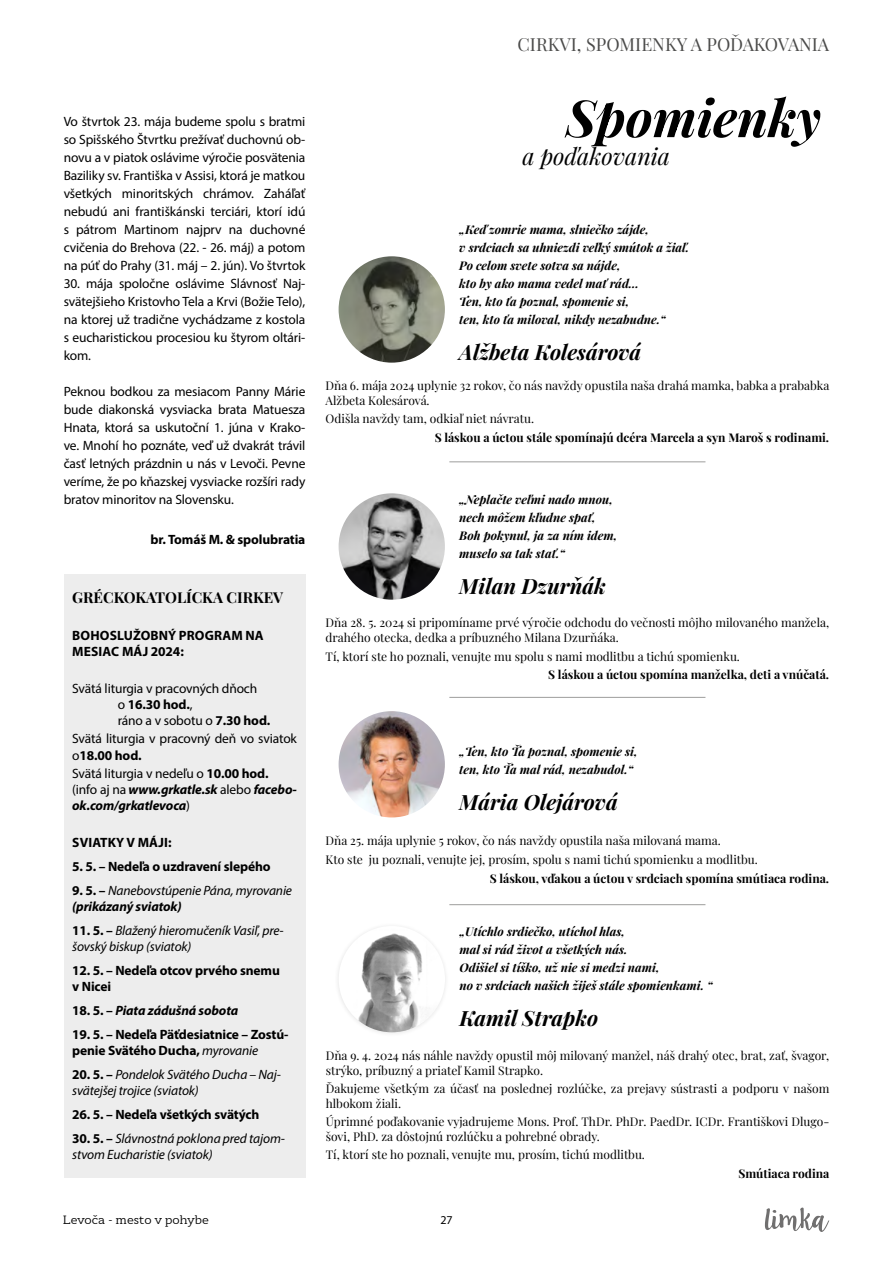
<style>
.page{position:relative;width:893px;height:1263px;background:#fff}
.page>*{position:absolute;margin:0;border:0;box-sizing:border-box;transform-origin:0 0}
.t1{font:italic 700 51.3px "Playfair Display";color:#000}
.t2{font:italic 23.25px "Playfair Display";color:#000}
.t3{font:italic 700 21px "Playfair Display";color:#000}
.t4{font:18px "Playfair Display";color:#4a4a49}
.t5{font:700 15px "Playfair Display";color:#000}
.t6{font:13.5px/18px "Myriad Pro";letter-spacing:-.01em;color:#000;text-align:justify}
.t7{font:italic 13.5px/16.2px "Myriad Pro";letter-spacing:-.01em;color:#000}
.t8{font:700 13.5px/16.2px "Myriad Pro";letter-spacing:-.01em;color:#000}
.t9{font:italic 700 13.5px/16.2px "Myriad Pro";letter-spacing:-.01em;color:#000}
.t10{font:700 13.5px/16.2px "Myriad Pro";letter-spacing:.01em;color:#000}
.t11{font:12px/14.4px "Playfair Display";color:#000}
.t12{font:italic 700 12px/18px "Playfair Display";color:#000}
.t13{font:700 12px "Playfair Display";color:#000}
.t14{font:12px "Cyntho Slab Pro";color:#000}
.t15{font:12px "Myriad Pro";color:#000}
.s1{font-weight:700}
.s2{font-weight:400;font-style:normal}
.s3{font-style:normal}
.s4{font-weight:700;font-style:normal}
.s5{font-weight:400;font-style:italic}
</style>
<div class="page">
<div style="left:64px;top:575px;width:242px;height:603px;background:#ededed"></div>
<svg style="left:765px;top:1207px;width:64px;height:25px"></svg>
<hr style="left:449px;top:462px;width:256px;height:1px;background:#9d9d9c">
<img style="left:339px;top:256px;width:106px;height:107px;border-radius:53px">
<hr style="left:449px;top:697px;width:256px;height:1px;background:#9d9d9c">
<img style="left:339px;top:493px;width:106px;height:107px;border-radius:53px">
<hr style="left:449px;top:904px;width:256px;height:1px;background:#9d9d9c">
<img style="left:339px;top:711px;width:106px;height:106px;border-radius:53px">
<img style="left:339px;top:926px;width:106px;height:106px;border-radius:53px">
<p class="t6" style="left:64px;top:112px;width:243px">Vo štvrtok 23. mája budeme spolu s bratmi so Spišského Štvrtku prežívať duchovnú ob&shy;novu a v piatok oslávime výročie posvätenia Baziliky sv. Františka v Assisi, ktorá je matkou všetkých minoritských chrámov. Zaháľať nebudú ani františkánski terciári, ktorí idú s pátrom Martinom najprv na duchovné cvičenia do Brehova (22. - 26. máj) a potom na púť do Prahy (31. máj – 2. jún). Vo štvrtok</p>
<p class="t6" style="left:64px;top:274px;width:243px">30. mája spoločne oslávime Slávnosť Naj&shy;svätejšieho Kristovho Tela a Krvi (Božie Telo), na ktorej už tradične vychádzame z kostola s eucharistickou procesiou ku štyrom oltári&shy;kom.</p>
<p class="t6" style="left:64px;top:382px;width:243px">Peknou bodkou za mesiacom Panny Márie bude diakonská vysviacka brata Matuesza Hnata, ktorá sa uskutoční 1. júna v Krako&shy;ve. Mnohí ho poznáte, veď už dvakrát trávil časť letných prázdnin u nás v Levoči. Pevne veríme, že po kňazskej vysviacke rozšíri rady bratov minoritov na Slovensku.</p>
<p class="t8" style="left:151px;top:530px;width:156px">br. Tomáš M. &amp; spolubratia</p>
<p class="t5" style="left:72px;top:586px;width:213px">GRÉCKOKATOLÍCKA CIRKEV</p>
<p class="t10" style="left:72px;top:627px;width:193px">BOHOSLUŽOBNÝ PROGRAM NA<br>MESIAC MÁJ 2024:</p>
<p class="t6" style="left:118px;top:680px;width:154px;line-height:16.2px;text-align:left;text-indent:-45px">Svätá liturgia v pracovných dňoch<br>o <span class="s1">16.30 hod.</span>,<br>ráno a v sobotu o <span class="s1">7.30 hod.</span></p>
<p class="t6" style="left:72px;top:730px;width:226px;line-height:16.2px">Svätá liturgia v pracovný deň vo sviatok o<span class="s1">18.00 hod.</span></p>
<p class="t9" style="left:72px;top:765px;width:226px"><span class="s2">Svätá liturgia v nedeľu o</span> <span class="s3">10.00 hod. </span><span class="s2">(info aj na</span> www.grkatle.sk <span class="s2">alebo</span> facebo&shy;ok.com/grkatlevoca<span class="s2">)</span></p>
<p class="t10" style="left:72px;top:834px;width:101px">SVIATKY V MÁJI:</p>
<p class="t8" style="left:72px;top:858px;width:200px">5. 5. – Nedeľa o uzdravení slepého</p>
<p class="t7" style="left:72px;top:882px;width:221px"><span class="s4">9. 5. –</span> Nanebovstúpenie Pána, myrovanie <span class="s1">(prikázaný sviatok)</span></p>
<p class="t7" style="left:72px;top:922px;width:213px"><span class="s4">11. 5. –</span> Blažený hieromučeník Vasiľ, pre&shy;šovský biskup (sviatok)</p>
<p class="t8" style="left:72px;top:962px;width:209px">12. 5. – Nedeľa otcov prvého snemu v Nicei</p>
<p class="t9" style="left:72px;top:1002px;width:168px"><span class="s3">18. 5. –</span> Piata zádušná sobota</p>
<p class="t8" style="left:72px;top:1025px;width:218px">19. 5. – Nedeľa Päťdesiatnice – Zostú&shy;penie Svätého Ducha, <span class="s5">myrovanie</span></p>
<p class="t7" style="left:72px;top:1066px;width:210px"><span class="s4">20. 5. –</span> Pondelok Svätého Ducha – Naj&shy;svätejšej trojice (sviatok)</p>
<p class="t8" style="left:72px;top:1106px;width:189px">26. 5. – Nedeľa všetkých svätých</p>
<p class="t7" style="left:72px;top:1130px;width:214px"><span class="s4">30. 5. –</span> Slávnostná poklona pred tajom&shy;stvom Eucharistie (sviatok)</p>
<p class="t14" style="left:63px;top:1212px;width:147px">Levoča - mesto v pohybe</p>
<h3 class="t4" style="left:518px;top:30px;width:313px">CIRKVI, SPOMIENKY A POĎAKOVANIA</h3>
<h1 class="t1" style="left:566px;top:78px;width:257px">Spomienky</h1>
<h2 class="t2" style="left:522px;top:138px;width:149px">a poďakovania</h2>
<p class="t12" style="left:459px;top:220px;width:231px">„Keď zomrie mama, slniečko zájde,<br>v srdciach sa uhniezdi veľký smútok a žiaľ.<br>Po celom svete sotva sa nájde,<br>kto by ako mama vedel mať rád…<br>Ten, kto ťa poznal, spomenie si,<br>ten, kto ťa miloval, nikdy nezabudne.“</p>
<h3 class="t3" style="left:459px;top:336px;width:183px">Alžbeta Kolesárová</h3>
<p class="t11" style="left:326px;top:378px;width:505px">Dňa 6. mája 2024 uplynie 32 rokov, čo nás navždy opustila naša drahá mamka, babka a prababka<br>Alžbeta Kolesárová.</p>
<p class="t11" style="left:326px;top:411px;width:210px">Odišla navždy tam, odkiaľ niet návratu.</p>
<p class="t13" style="left:435px;top:428px;width:396px">S láskou a úctou stále spomínajú dcéra Marcela a syn Maroš s rodinami.</p>
<p class="t12" style="left:459px;top:490px;width:159px">„Neplačte veľmi nado mnou, nech môžem kľudne spať,<br>Boh pokynul, ja za ním idem, muselo sa tak stať.“</p>
<h3 class="t3" style="left:459px;top:570px;width:148px">Milan Dzurňák</h3>
<p class="t11" style="left:326px;top:615px;width:505px">Dňa 28. 5. 2024 si pripomíname prvé výročie odchodu do večnosti môjho milovaného manžela, drahého otecka, dedka a príbuzného Milana Dzurňáka.</p>
<p class="t11" style="left:326px;top:648px;width:416px">Tí, ktorí ste ho poznali, venujte mu spolu s nami modlitbu a tichú spomienku.</p>
<p class="t13" style="left:548px;top:665px;width:282px">S láskou a úctou spomína manželka, deti a vnúčatá.</p>
<p class="t12" style="left:459px;top:742px;width:180px">„Ten, kto Ťa poznal, spomenie si, ten, kto Ťa mal rád, nezabudol.“</p>
<h3 class="t3" style="left:459px;top:786px;width:160px">Mária Olejárová</h3>
<p class="t11" style="left:326px;top:830px;width:434px;line-height:18.6px">Dňa 25. mája uplynie 5 rokov, čo nás navždy opustila naša milovaná mama.<br>Kto ste ju poznali, venujte jej, prosím, spolu s nami tichú spomienku a modlitbu.</p>
<p class="t13" style="left:490px;top:869px;width:341px">S láskou, vďakou a úctou v srdciach spomína smútiaca rodina.</p>
<p class="t12" style="left:459px;top:922px;width:255px">„Utíchlo srdiečko, utíchol hlas,<br>mal si rád život a všetkých nás.<br>Odišiel si tíško, už nie si medzi nami,<br>no v srdciach našich žiješ stále spomienkami. “</p>
<h3 class="t3" style="left:459px;top:1002px;width:140px">Kamil Strapko</h3>
<p class="t11" style="left:326px;top:1047px;width:505px">Dňa 9. 4. 2024 nás náhle navždy opustil môj milovaný manžel, náš drahý otec, brat, zať, švagor, strýko, príbuzný a priateľ Kamil Strapko.</p>
<p class="t11" style="left:326px;top:1080px;width:505px">Ďakujeme všetkým za účasť na poslednej rozlúčke, za prejavy sústrasti a podporu v našom hlbokom žiali.</p>
<p class="t11" style="left:326px;top:1113px;width:505px">Úprimné poďakovanie vyjadrujeme Mons. Prof. ThDr. PhDr. PaedDr. ICDr. Františkovi Dlugo&shy;šovi, PhD. za dôstojnú rozlúčku a pohrebné obrady.</p>
<p class="t11" style="left:326px;top:1146px;width:321px">Tí, ktorí ste ho poznali, venujte mu, prosím, tichú modlitbu.</p>
<p class="t13" style="left:738px;top:1164px;width:93px">Smútiaca rodina</p>
<p class="t15" style="left:440px;top:1213px;width:14px">27</p>
</div>
